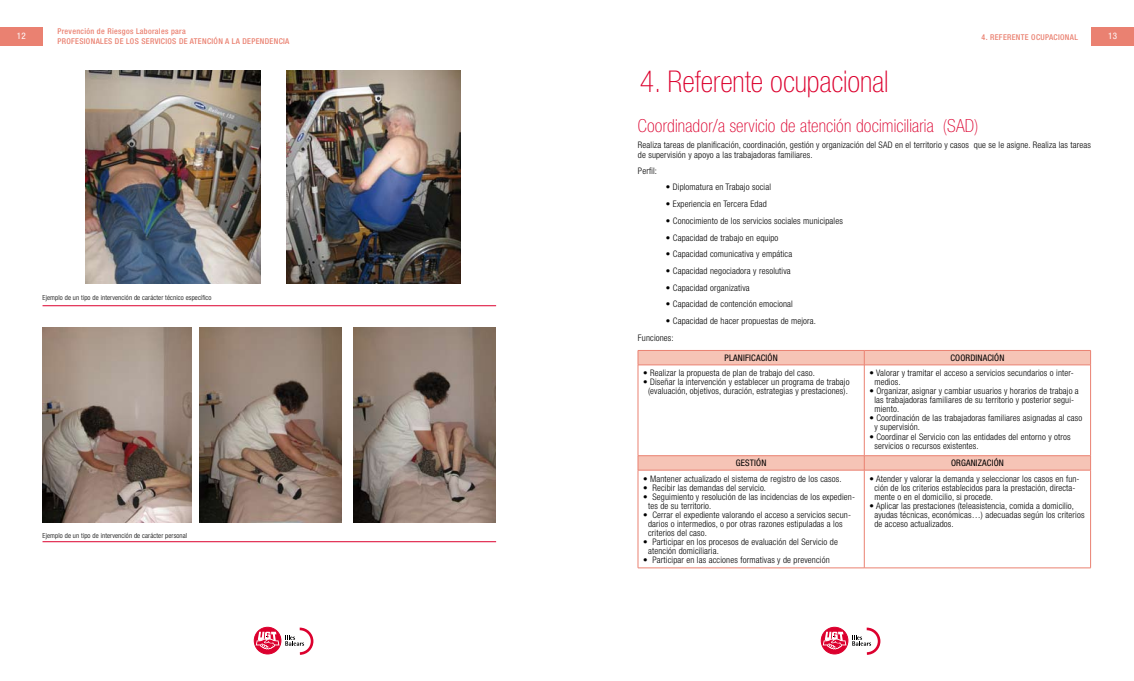
<style>
.page{position:relative;width:1134px;height:681px;background:#fff}
.page>*{position:absolute;margin:0;border:0;box-sizing:border-box;transform-origin:0 0}
.t1{font:100 condensed 30px "Helvetica Neue LT Std";color:#dc002e}
.t2{font:100 condensed 18px "Helvetica Neue LT Std";letter-spacing:.01em;color:#dc002e}
.t3{font:300 condensed 9px/9px "Helvetica Neue LT Std";letter-spacing:.02em;color:#000}
.t4{font:condensed 9px "Helvetica Neue LT Std";letter-spacing:.02em;color:#000}
.t5{font:condensed 9px "Helvetica Neue LT Std";color:#fff}
.t6{font:500 condensed 8px/10px "Helvetica Neue LT Std";letter-spacing:.04em;color:#ea8171}
.t7{font:300 condensed 7px "Helvetica Neue LT Std";letter-spacing:.02em;color:#000}
</style>
<div class="page">
<div style="left:0;top:27px;width:43px;height:18px;background:#ea8171"></div>
<svg style="left:254px;top:626px;width:28px;height:28px"></svg>
<div style="left:254px;top:626px;width:28px;height:28px;border:1px solid #fff;border-radius:50%"></div>
<div style="left:254px;top:627px;width:27px;height:26px;background:#dc002e;border-radius:50%"></div>
<div style="left:254px;top:627px;width:27px;height:26px;border:1px solid #dc002e;border-radius:50%"></div>
<svg style="left:256px;top:631px;width:23px;height:18px"></svg>
<svg style="left:285px;top:627px;width:29px;height:28px"></svg>
<div style="left:1091px;top:27px;width:43px;height:18px;background:#ea8171"></div>
<svg style="left:820px;top:626px;width:28px;height:28px"></svg>
<div style="left:820px;top:626px;width:29px;height:28px;border:1px solid #fff;border-radius:50%"></div>
<div style="left:821px;top:627px;width:27px;height:26px;background:#dc002e;border-radius:50%"></div>
<div style="left:821px;top:627px;width:27px;height:26px;border:1px solid #dc002e;border-radius:50%"></div>
<svg style="left:823px;top:631px;width:23px;height:18px"></svg>
<svg style="left:852px;top:627px;width:28px;height:28px"></svg>
<svg style="left:639px;top:351px;width:451px;height:119px"></svg>
<hr style="left:638px;top:350px;width:226px;height:1px;background:#ea8171">
<svg style="left:638px;top:351px;width:1px;height:13px"></svg>
<hr style="left:864px;top:350px;width:227px;height:1px;background:#ea8171">
<svg style="left:864px;top:350px;width:1px;height:14px"></svg>
<svg style="left:1090px;top:350px;width:1px;height:14px"></svg>
<hr style="left:638px;top:364px;width:226px;height:1px;background:#ea8171">
<hr style="left:638px;top:365px;width:1px;height:90px;background:#ea8171">
<hr style="left:864px;top:364px;width:227px;height:1px;background:#ea8171">
<hr style="left:864px;top:365px;width:1px;height:90px;background:#ea8171">
<hr style="left:1090px;top:365px;width:1px;height:90px;background:#ea8171">
<hr style="left:638px;top:455px;width:226px;height:1px;background:#ea8171">
<svg style="left:638px;top:455px;width:1px;height:15px"></svg>
<hr style="left:864px;top:455px;width:227px;height:1px;background:#ea8171">
<svg style="left:864px;top:455px;width:1px;height:15px"></svg>
<svg style="left:1090px;top:455px;width:1px;height:15px"></svg>
<hr style="left:638px;top:470px;width:226px;height:1px;background:#ea8171">
<hr style="left:638px;top:470px;width:1px;height:97px;background:#ea8171">
<hr style="left:864px;top:470px;width:227px;height:1px;background:#ea8171">
<hr style="left:864px;top:470px;width:1px;height:97px;background:#ea8171">
<hr style="left:1090px;top:470px;width:1px;height:97px;background:#ea8171">
<hr style="left:638px;top:567px;width:226px;height:1px;background:#ea8171">
<hr style="left:864px;top:567px;width:227px;height:1px;background:#ea8171">
<img style="left:286px;top:71px;width:174px;height:212px">
<img style="left:86px;top:71px;width:174px;height:212px">
<img style="left:43px;top:327px;width:148px;height:195px">
<img style="left:200px;top:327px;width:142px;height:195px">
<img style="left:354px;top:327px;width:142px;height:195px">
<hr style="left:43px;top:305px;width:453px;height:1px;background:#dc002e">
<hr style="left:43px;top:541px;width:453px;height:1px;background:#dc002e">
<p class="t6" style="left:58px;top:26px;width:233px">Prevención de Riesgos Laborales para<br>PROFESIONALES DE LOS SERVICIOS DE ATENCIÓN A LA DEPENDENCIA</p>
<p class="t5" style="left:17px;top:31px;width:11px">12</p>
<p class="t6" style="left:981px;top:32px;width:98px">4. REFERENTE OCUPACIONAL</p>
<p class="t5" style="left:1108px;top:31px;width:11px">13</p>
<h1 class="t1" style="left:640px;top:65px;width:250px">4. Referente ocupacional</h1>
<h2 class="t2" style="left:638px;top:116px;width:342px">Coordinador/a servicio de atención docimiciliaria (SAD)</h2>
<p class="t3" style="left:638px;top:140px;width:455px;line-height:10px">Realiza tareas de planificación, coordinación, gestión y organización del SAD en el territorio y casos que se le asigne. Realiza las tareas de supervisión y apoyo a las trabajadoras familiares.</p>
<p class="t3" style="left:638px;top:166px;width:21px">Perfil:</p>
<p class="t3" style="left:666px;top:183px;width:107px">• Diplomatura en Trabajo social</p>
<p class="t3" style="left:666px;top:199px;width:102px">• Experiencia en Tercera Edad</p>
<p class="t3" style="left:666px;top:216px;width:178px">• Conocimiento de los servicios sociales municipales</p>
<p class="t3" style="left:666px;top:233px;width:114px">• Capacidad de trabajo en equipo</p>
<p class="t3" style="left:666px;top:249px;width:128px">• Capacidad comunicativa y empática</p>
<p class="t3" style="left:666px;top:266px;width:126px">• Capacidad negociadora y resolutiva</p>
<p class="t3" style="left:666px;top:283px;width:85px">• Capacidad organizativa</p>
<p class="t3" style="left:666px;top:299px;width:129px">• Capacidad de contención emocional</p>
<p class="t3" style="left:638px;top:312px;width:180px;line-height:16.7px;text-indent:28px">• Capacidad de hacer propuestas de mejora.<br>Funciones:</p>
<p class="t4" style="left:724px;top:352px;width:55px">PLANIFICACIÓN</p>
<p class="t4" style="left:950px;top:352px;width:55px">COORDINACIÓN</p>
<p class="t3" style="left:643px;top:368px;width:173px">• Realizar la propuesta de plan de trabajo del caso.</p>
<p class="t3" style="left:643px;top:377px;width:208px;text-align:center">• Diseñar la intervención y establecer un programa de trabajo (evaluación, objetivos, duración, estrategias y prestaciones).</p>
<p class="t7" style="left:43px;top:294px;width:170px">Ejemplo de un tipo de intervención de carácter técnico específico</p>
<p class="t3" style="left:874px;top:368px;width:201px;text-indent:-5px">• Valorar y tramitar el acceso a servicios secundarios o inter&shy;medios.</p>
<p class="t3" style="left:874px;top:386px;width:206px;text-indent:-5px">• Organizar, asignar y cambiar usuarios y horarios de trabajo a las trabajadoras familiares de su territorio y posterior segui&shy;miento.</p>
<p class="t3" style="left:874px;top:413px;width:209px;text-indent:-5px">• Coordinación de las trabajadoras familiares asignadas al caso y supervisión.</p>
<p class="t3" style="left:874px;top:431px;width:198px;text-indent:-5px">• Coordinar el Servicio con las entidades del entorno y otros servicios o recursos existentes.</p>
<p class="t7" style="left:43px;top:531px;width:146px">Ejemplo de un tipo de intervención de carácter personal</p>
<p class="t4" style="left:736px;top:457px;width:32px">GESTIÓN</p>
<p class="t4" style="left:951px;top:457px;width:54px">ORGANIZACIÓN</p>
<p class="t3" style="left:643px;top:473px;width:200px">• Mantener actualizado el sistema de registro de los casos.</p>
<p class="t3" style="left:643px;top:482px;width:125px">• Recibir las demandas del servicio.</p>
<p class="t3" style="left:648px;top:491px;width:208px;text-indent:-5px">• Seguimiento y resolución de las incidencias de los expedien&shy;tes de su territorio.</p>
<p class="t3" style="left:648px;top:509px;width:204px;text-indent:-5px">• Cerrar el expediente valorando el acceso a servicios secun&shy;darios o intermedios, o por otras razones estipuladas a los criterios del caso.</p>
<p class="t3" style="left:648px;top:536px;width:191px;text-indent:-5px">• Participar en los procesos de evaluación del Servicio de atención domiciliaria.</p>
<p class="t3" style="left:643px;top:554px;width:188px">• Participar en las acciones formativas y de prevención</p>
<p class="t3" style="left:874px;top:473px;width:207px;text-indent:-5px">• Atender y valorar la demanda y seleccionar los casos en fun&shy;ción de los criterios establecidos para la prestación, directa&shy;mente o en el domicilio, si procede.</p>
<p class="t3" style="left:874px;top:500px;width:212px;text-indent:-5px">• Aplicar las prestaciones (teleasistencia, comida a domicilio, ayudas técnicas, económicas…) adecuadas según los criterios de acceso actualizados.</p>
</div>
